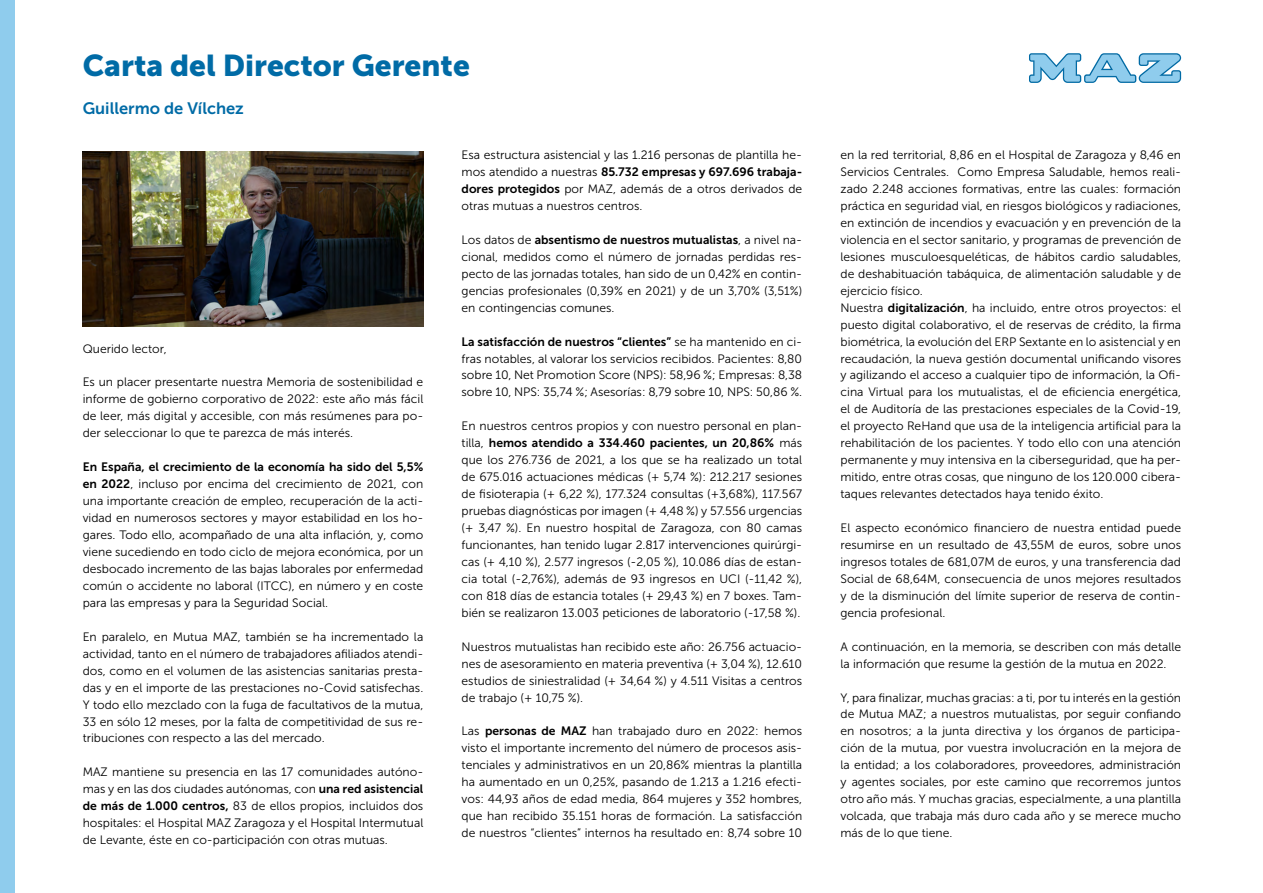
<style>
.page{position:relative;width:1263px;height:893px;background:#fff}
.page>*{position:absolute;margin:0;border:0;box-sizing:border-box;transform-origin:0 0}
.t1{font:30px "Museo Sans 900";color:#006ba6}
.t2{font:16.5px "Museo Sans 700";color:#006ba6}
.t3{font:12.15px/17px "Museo Sans 300";color:#000;text-align:justify}
.t4{font:12.15px "Museo Sans 700";color:#000}
.s1{font-family:"Museo Sans 700"}
.s2{font-family:"Museo Sans 300"}
</style>
<div class="page">
<div style="left:0;top:0;width:15px;height:893px;background:#8fcced"></div>
<svg style="left:1029px;top:53px;width:152px;height:30px"></svg>
<img style="left:83px;top:151px;width:340px;height:175px">
<h1 class="t1" style="left:83px;top:48px;width:389px">Carta del Director Gerente</h1>
<h2 class="t2" style="left:83px;top:99px;width:163px">Guillermo de Vílchez</h2>
<p class="t3" style="left:83px;top:340px;width:86px">Querido lector,</p>
<p class="t3" style="left:83px;top:374px;width:342px">Es un placer presentarte nuestra Memoria de sostenibilidad e informe de gobierno corporativo de 2022: este año más fácil de leer, más digital y accesible, con más resúmenes para po&shy;der seleccionar lo que te parezca de más interés.</p>
<p class="t4" style="left:83px;top:460px;width:342px">En España, el crecimiento de la economía ha sido del 5,5%</p>
<p class="t3" style="left:83px;top:476px;width:342px"><span class="s1">en 2022</span>, incluso por encima del crecimiento de 2021, con una importante creación de empleo, recuperación de la acti&shy;vidad en numerosos sectores y mayor estabilidad en los ho&shy;gares. Todo ello, acompañado de una alta inflación, y, como viene sucediendo en todo ciclo de mejora económica, por un desbocado incremento de las bajas laborales por enfermedad común o accidente no laboral (ITCC), en número y en coste para las empresas y para la Seguridad Social.</p>
<p class="t3" style="left:83px;top:628px;width:342px">En paralelo, en Mutua MAZ, también se ha incrementado la actividad, tanto en el número de trabajadores afiliados atendi&shy;dos, como en el volumen de las asistencias sanitarias presta&shy;das y en el importe de las prestaciones no-Covid satisfechas.<br>Y todo ello mezclado con la fuga de facultativos de la mutua, 33 en sólo 12 meses, por la falta de competitividad de sus re&shy;tribuciones con respecto a las del mercado.</p>
<p class="t3" style="left:83px;top:764px;width:342px">MAZ mantiene su presencia en las 17 comunidades autóno&shy;mas y en las dos ciudades autónomas, con <span class="s1">una red asistencial de más de 1.000 centros,</span> 83 de ellos propios, incluidos dos hospitales: el Hospital MAZ Zaragoza y el Hospital Intermutual de Levante, éste en co-participación con otras mutuas.</p>
<p class="t3" style="left:462px;top:147px;width:342px">Esa estructura asistencial y las 1.216 personas de plantilla he-</p>
<p class="t4" style="left:462px;top:165px;width:342px"><span class="s2">mos atendido a nuestras</span> 85.732 empresas y 697.696 trabaja-</p>
<p class="t3" style="left:462px;top:180px;width:342px"><span class="s1">dores protegidos</span> por MAZ, además de a otros derivados de otras mutuas a nuestros centros.</p>
<p class="t4" style="left:462px;top:233px;width:342px"><span class="s2">Los datos de</span> absentismo de nuestros mutualistas<span class="s2">, a nivel na-</span></p>
<p class="t3" style="left:462px;top:248px;width:342px">cional, medidos como el número de jornadas perdidas res&shy;pecto de las jornadas totales, han sido de un 0,42% en contin&shy;gencias profesionales (0,39% en 2021) y de un 3,70% (3,51%) en contingencias comunes.</p>
<p class="t4" style="left:462px;top:335px;width:342px">La satisfacción de nuestros “clientes” <span class="s2">se ha mantenido en ci-</span></p>
<p class="t3" style="left:462px;top:350px;width:342px">fras notables, al valorar los servicios recibidos. Pacientes: 8,80 sobre 10, Net Promotion Score (NPS): 58,96 %; Empresas: 8,38 sobre 10, NPS: 35,74 %; Asesorías: 8,79 sobre 10, NPS: 50,86 %.</p>
<p class="t3" style="left:462px;top:418px;width:342px">En nuestros centros propios y con nuestro personal en plan-</p>
<p class="t4" style="left:462px;top:436px;width:342px"><span class="s2">tilla,</span> hemos atendido a 334.460 pacientes, un 20,86% <span class="s2">más</span></p>
<p class="t3" style="left:462px;top:452px;width:342px">que los 276.736 de 2021, a los que se ha realizado un total de 675.016 actuaciones médicas (+ 5,74 %): 212.217 sesiones de fisioterapia (+ 6,22 %), 177.324 consultas (+3,68%), 117.567 pruebas diagnósticas por imagen (+ 4,48 %) y 57.556 urgencias (+ 3,47 %). En nuestro hospital de Zaragoza, con 80 camas funcionantes, han tenido lugar 2.817 intervenciones quirúrgi&shy;cas (+ 4,10 %), 2.577 ingresos (-2,05 %), 10.086 días de estan&shy;cia total (-2,76%), además de 93 ingresos en UCI (-11,42 %), con 818 días de estancia totales (+ 29,43 %) en 7 boxes. Tam&shy;bién se realizaron 13.003 peticiones de laboratorio (-17,58 %).</p>
<p class="t3" style="left:462px;top:638px;width:342px">Nuestros mutualistas han recibido este año: 26.756 actuacio&shy;nes de asesoramiento en materia preventiva (+ 3,04 %), 12.610 estudios de siniestralidad (+ 34,64 %) y 4.511 Visitas a centros de trabajo (+ 10,75 %).</p>
<p class="t3" style="left:462px;top:723px;width:342px">Las <span class="s1">personas de MAZ</span> han trabajado duro en 2022: hemos visto el importante incremento del número de procesos asis&shy;tenciales y administrativos en un 20,86% mientras la plantilla ha aumentado en un 0,25%, pasando de 1.213 a 1.216 efecti&shy;vos: 44,93 años de edad media, 864 mujeres y 352 hombres, que han recibido 35.151 horas de formación. La satisfacción de nuestros “clientes” internos ha resultado en: 8,74 sobre 10</p>
<p class="t3" style="left:840px;top:147px;width:342px;text-align:left">en la red territorial, 8,86 en el Hospital de Zaragoza y 8,46 en Servicios Centrales. Como Empresa Saludable, hemos reali&shy;zado 2.248 acciones formativas, entre las cuales: formación práctica en seguridad vial, en riesgos biológicos y radiaciones, en extinción de incendios y evacuación y en prevención de la violencia en el sector sanitario, y programas de prevención de lesiones musculoesqueléticas, de hábitos cardio saludables, de deshabituación tabáquica, de alimentación saludable y de ejercicio físico.<br>Nuestra <span class="s1">digitalización</span>, ha incluido, entre otros proyectos: el puesto digital colaborativo, el de reservas de crédito, la firma biométrica, la evolución del ERP Sextante en lo asistencial y en recaudación, la nueva gestión documental unificando visores y agilizando el acceso a cualquier tipo de información, la Ofi&shy;cina Virtual para los mutualistas, el de eficiencia energética, el de Auditoría de las prestaciones especiales de la Covid-19, el proyecto ReHand que usa de la inteligencia artificial para la rehabilitación de los pacientes. Y todo ello con una atención permanente y muy intensiva en la ciberseguridad, que ha per&shy;mitido, entre otras cosas, que ninguno de los 120.000 cibera&shy;taques relevantes detectados haya tenido éxito.</p>
<p class="t3" style="left:840px;top:519px;width:342px">El aspecto económico financiero de nuestra entidad puede resumirse en un resultado de 43,55M de euros, sobre unos ingresos totales de 681,07M de euros, y una transferencia dad Social de 68,64M, consecuencia de unos mejores resultados y de la disminución del límite superior de reserva de contin&shy;gencia profesional.</p>
<p class="t3" style="left:840px;top:638px;width:342px">A continuación, en la memoria, se describen con más detalle la información que resume la gestión de la mutua en 2022.</p>
<p class="t3" style="left:840px;top:689px;width:342px">Y, para finalizar, muchas gracias: a ti, por tu interés en la gestión de Mutua MAZ; a nuestros mutualistas, por seguir confiando en nosotros; a la junta directiva y los órganos de participa&shy;ción de la mutua, por vuestra involucración en la mejora de la entidad; a los colaboradores, proveedores, administración y agentes sociales, por este camino que recorremos juntos otro año más. Y muchas gracias, especialmente, a una plantilla volcada, que trabaja más duro cada año y se merece mucho más de lo que tiene.</p>
</div>
